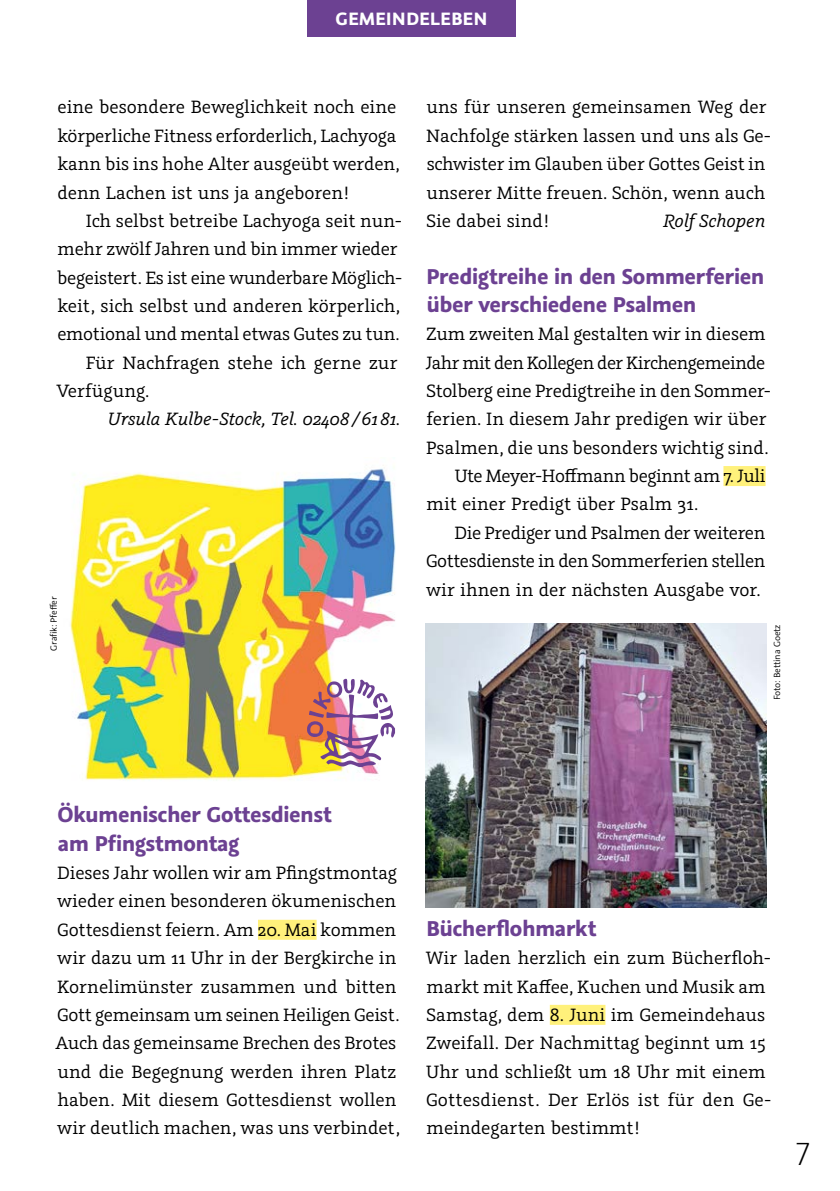
<style>
.page{position:relative;width:840px;height:1191px;background:#fff}
.page>*{position:absolute;margin:0;border:0;box-sizing:border-box;transform-origin:0 0}
.t1{font:300 36px "Graublau Sans";color:#000}
.t2{font:700 24px/28.4px "Graublau Sans";letter-spacing:-.025em;color:#6c4192}
.t3{font:20px/28.4px "Graublau Slab";letter-spacing:-.005em;color:#000}
.t4{font:italic 20px "Graublau Slab";letter-spacing:-.005em;color:#000}
.t5{font:20px "Graublau Slab";letter-spacing:-.03em;color:#000}
.t6{font:700 20px "Graublau Sans";color:#fff}
.t7{font:10px "Graublau Sans";letter-spacing:-.015em;color:#000}
</style>
<div class="page">
<div style="left:307px;top:0;width:208px;height:36px;background:#6c4192"></div>
<div style="left:258px;top:919px;width:58px;height:20px;background:#fff17b"></div>
<div style="left:723px;top:466px;width:42px;height:20px;background:#fff17b"></div>
<div style="left:549px;top:1004px;width:56px;height:20px;background:#fff17b"></div>
<img style="left:70px;top:465px;width:326px;height:316px">
<svg style="left:307px;top:677px;width:88px;height:90px"></svg>
<img style="left:425px;top:624px;width:340px;height:283px">
<p class="t6" style="left:335px;top:6px;width:153px">GEMEINDELEBEN</p>
<p class="t3" style="left:57px;top:93px;width:344px">eine besondere Beweglichkeit noch eine körperliche Fitness erforderlich, Lachyoga kann bis ins hohe Alter ausgeübt werden, denn Lachen ist uns ja angeboren!</p>
<p class="t3" style="left:86px;top:206px;width:318px">Ich selbst betreibe Lachyoga seit nun-</p>
<p class="t3" style="left:58px;top:234px;width:341px">mehr zwölf Jahren und bin immer wieder</p>
<p class="t3" style="left:57px;top:263px;width:346px">begeistert. Es ist eine wunderbare Möglich-</p>
<p class="t3" style="left:57px;top:291px;width:344px">keit, sich selbst und anderen körperlich,</p>
<p class="t3" style="left:57px;top:319px;width:343px">emotional und mental etwas Gutes zu tun.</p>
<p class="t3" style="left:86px;top:348px;width:313px">Für Nachfragen stehe ich gerne zur</p>
<p class="t3" style="left:56px;top:376px;width:95px">Verfügung.</p>
<p class="t4" style="left:108px;top:408px;width:293px">Ursula Kulbe-Stock, Tel. 02408 / 61 81.</p>
<p class="t7" style="left:48px;top:651px;width:56px;rotate:-90deg">Grafik: Pfeffer</p>
<p class="t3" style="left:426px;top:93px;width:346px">uns für unseren gemeinsamen Weg der Nachfolge stärken lassen und uns als Ge&shy;schwister im Glauben über Gottes Geist in unserer Mitte freuen. Schön, wenn auch Sie dabei sind!</p>
<p class="t4" style="left:662px;top:209px;width:104px">Rolf Schopen</p>
<p class="t2" style="left:426px;top:261px;width:340px">Predigtreihe in den Sommerferien über verschiedene Psalmen</p>
<p class="t3" style="left:426px;top:319px;width:340px">Zum zweiten Mal gestalten wir in diesem</p>
<p class="t5" style="left:425px;top:350px;width:341px">Jahr mit den Kollegen der Kirchengemeinde</p>
<p class="t3" style="left:426px;top:376px;width:346px">Stolberg eine Predigtreihe in den Sommer-</p>
<p class="t3" style="left:426px;top:404px;width:341px">ferien. In diesem Jahr predigen wir über</p>
<p class="t3" style="left:426px;top:433px;width:344px">Psalmen, die uns besonders wichtig sind.</p>
<p class="t3" style="left:454px;top:461px;width:312px">Ute Meyer-Hoffmann beginnt am 7. Juli</p>
<p class="t3" style="left:426px;top:490px;width:273px">mit einer Predigt über Psalm 31.</p>
<p class="t3" style="left:454px;top:518px;width:312px">Die Prediger und Psalmen der weiteren</p>
<p class="t3" style="left:426px;top:546px;width:341px">Gottesdienste in den Sommerferien stellen</p>
<p class="t3" style="left:426px;top:575px;width:336px">wir ihnen in der nächsten Ausgabe vor.</p>
<p class="t7" style="left:770px;top:700px;width:77px;rotate:-90deg">Foto: Bettina Goetz</p>
<p class="t2" style="left:57px;top:800px;width:275px">Ökumenischer Gottesdienst am Pfingstmontag</p>
<p class="t3" style="left:55px;top:858px;width:346px">Dieses Jahr wollen wir am Pfingstmontag wieder einen besonderen ökumenischen Gottesdienst feiern. Am 20. Mai kommen wir dazu um 11 Uhr in der Bergkirche in Kornelimünster zusammen und bitten Gott gemeinsam um seinen Heiligen Geist.<br>Auch das gemeinsame Brechen des Brotes und die Begegnung werden ihren Platz haben. Mit diesem Gottesdienst wollen wir deutlich machen, was uns verbindet,</p>
<p class="t2" style="left:426px;top:913px;width:172px">Bücherflohmarkt</p>
<p class="t3" style="left:425px;top:943px;width:347px">Wir laden herzlich ein zum Bücherfloh&shy;markt mit Kaffee, Kuchen und Musik am Samstag, dem 8. Juni im Gemeindehaus Zweifall. Der Nachmittag beginnt um 15<br>Uhr und schließt um 18 Uhr mit einem Gottesdienst. Der Erlös ist für den Ge&shy;meindegarten bestimmt!</p>
<h1 class="t1" style="left:796px;top:1126px;width:14px">7</h1>
</div>
